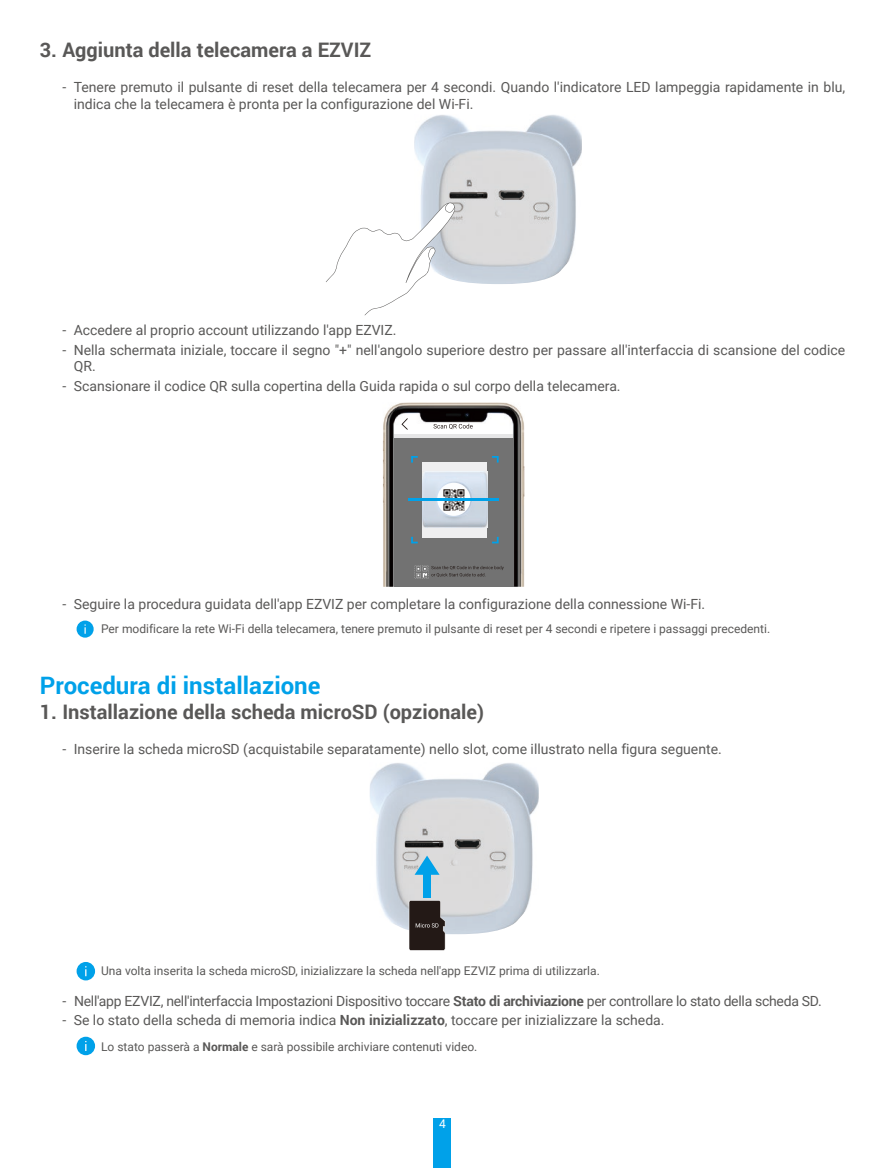
<style>
.page{position:relative;width:885px;height:1168px;background:#fff}
.page>*{position:absolute;margin:0;border:0;box-sizing:border-box;transform-origin:0 0}
.t1{font:700 24px "Roboto";color:#00a1e9}
.t2{font:700 20px "Roboto";color:#595857}
.t3{font:14px/16.8px "Roboto";color:#595857}
.t4{font:14px "Roboto";letter-spacing:-.02em;color:#595857}
.t5{font:12px "Roboto";color:#595857}
.t6{font:12px "Roboto";color:#fff}
.s1{font-weight:700}
</style>
<div class="page">
<div style="left:434px;top:1118px;width:17px;height:50px;background:#00a1e9"></div>
<img style="left:414px;top:115px;width:168px;height:169px">
<svg style="left:326px;top:203px;width:129px;height:112px"></svg>
<img style="left:383px;top:402px;width:141px;height:185px">
<div style="left:394px;top:438px;width:119px;height:149px;background:#727272"></div>
<div style="left:413px;top:424px;width:83px;height:7px;background:#fff"></div>
<hr style="left:394px;top:435px;width:119px;height:3px;background:#e6e6e7">
<svg style="left:401px;top:418px;width:7px;height:12px"></svg>
<div style="left:422px;top:462px;width:65px;height:75px;background:#efeff0"></div>
<svg style="left:433px;top:424px;width:39px;height:5px"></svg>
<svg style="left:492px;top:456px;width:6px;height:7px"></svg>
<svg style="left:411px;top:456px;width:6px;height:7px"></svg>
<svg style="left:411px;top:537px;width:6px;height:6px"></svg>
<svg style="left:492px;top:537px;width:6px;height:6px"></svg>
<svg style="left:415px;top:565px;width:88px;height:14px"></svg>
<img style="left:422px;top:472px;width:65px;height:56px">
<svg style="left:437px;top:483px;width:33px;height:33px"></svg>
<img style="left:443px;top:489px;width:21px;height:21px">
<hr style="left:407px;top:499px;width:91px;height:2px;background:#00a1e9">
<div style="left:77px;top:621px;width:17px;height:17px;background:#00a1e9;border-radius:50%"></div>
<svg style="left:84px;top:624px;width:2px;height:10px"></svg>
<img style="left:370px;top:763px;width:168px;height:171px">
<div style="left:423px;top:874px;width:7px;height:24px;background:#00a1e9"></div>
<svg style="left:414px;top:856px;width:25px;height:19px"></svg>
<svg style="left:409px;top:900px;width:36px;height:51px;background:#39302d"></svg>
<div style="left:77px;top:962px;width:18px;height:18px;background:#00a1e9;border-radius:50%"></div>
<div style="left:77px;top:1037px;width:18px;height:18px;background:#00a1e9;border-radius:50%"></div>
<h2 class="t2" style="left:40px;top:36px;width:333px">3. Aggiunta della telecamera a EZVIZ</h2>
<p class="t3" style="left:74px;top:78px;width:773px;text-indent:-11px">- Tenere premuto il pulsante di reset della telecamera per 4 secondi. Quando l'indicatore LED lampeggia rapidamente in blu, indica che la telecamera è pronta per la configurazione del Wi-Fi.</p>
<p class="t3" style="left:62px;top:321px;width:335px">- Accedere al proprio account utilizzando l'app EZVIZ.</p>
<p class="t3" style="left:74px;top:341px;width:773px;text-indent:-11px">- Nella schermata iniziale, toccare il segno "+" nell'angolo superiore destro per passare all'interfaccia di scansione del codice<br>QR.</p>
<p class="t3" style="left:62px;top:377px;width:559px">- Scansionare il codice QR sulla copertina della Guida rapida o sul corpo della telecamera.</p>
<p class="t3" style="left:62px;top:595px;width:644px">- Seguire la procedura guidata dell'app EZVIZ per completare la configurazione della connessione Wi-Fi.</p>
<p class="t5" style="left:101px;top:621px;width:670px">Per modificare la rete Wi-Fi della telecamera, tenere premuto il pulsante di reset per 4 secondi e ripetere i passaggi precedenti.</p>
<h1 class="t1" style="left:40px;top:668px;width:282px">Procedura di installazione</h1>
<h2 class="t2" style="left:40px;top:698px;width:445px">1. Installazione della scheda microSD (opzionale)</h2>
<p class="t3" style="left:62px;top:740px;width:660px">- Inserire la scheda microSD (acquistabile separatamente) nello slot, come illustrato nella figura seguente.</p>
<p class="t5" style="left:101px;top:963px;width:500px">Una volta inserita la scheda microSD, inizializzare la scheda nell'app EZVIZ prima di utilizzarla.</p>
<p class="t4" style="left:62px;top:991px;width:760px">- Nell'app EZVIZ, nell'interfaccia Impostazioni Dispositivo toccare <span class="s1">Stato di archiviazione</span> per controllare lo stato della scheda SD.</p>
<p class="t3" style="left:62px;top:1011px;width:603px">- Se lo stato della scheda di memoria indica <span class="s1">Non inizializzato</span>, toccare per inizializzare la scheda.</p>
<p class="t5" style="left:101px;top:1038px;width:378px">Lo stato passerà a <span class="s1">Normale</span> e sarà possibile archiviare contenuti video.</p>
<p class="t6" style="left:439px;top:1116px;width:8px">4</p>
</div>
